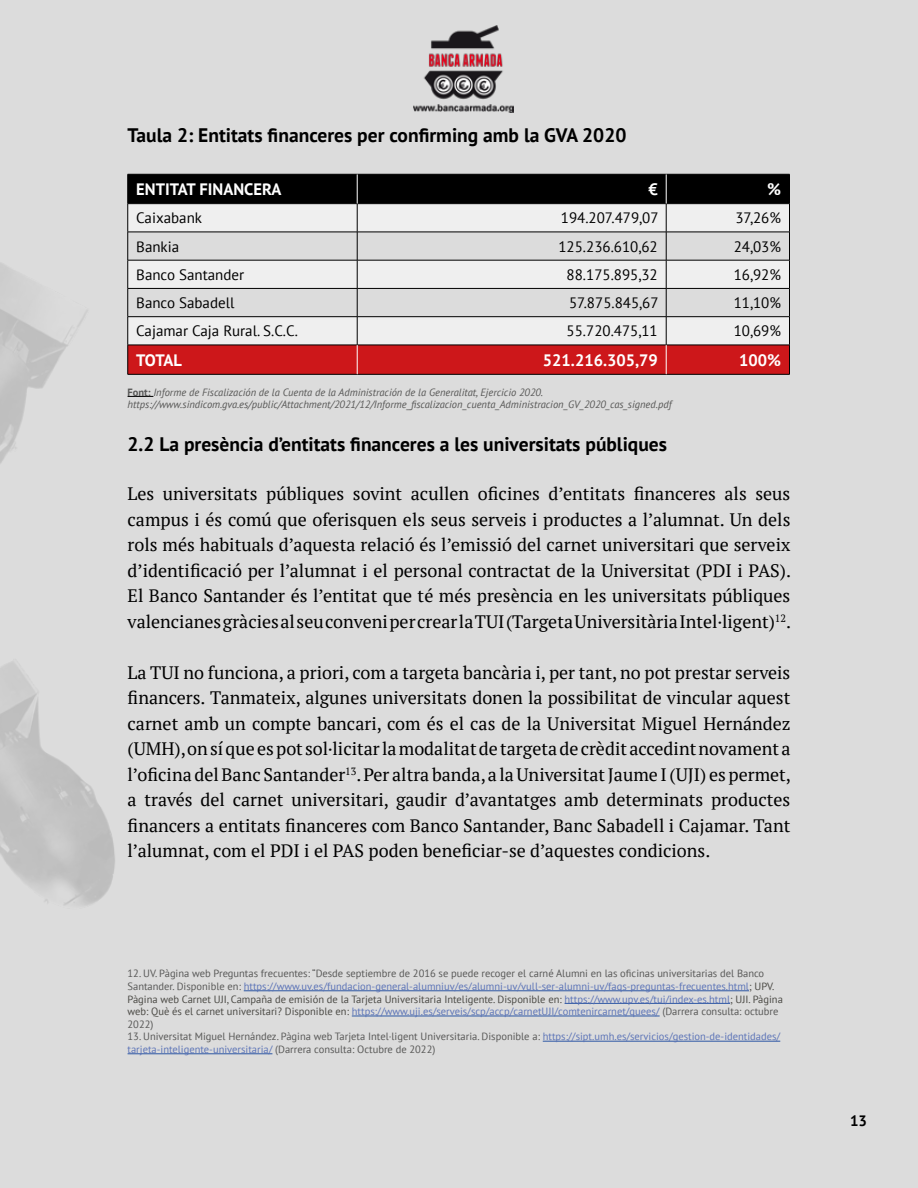
<style>
.page{position:relative;width:918px;height:1188px;background:#fff}
.page>*{position:absolute;margin:0;border:0;box-sizing:border-box;transform-origin:0 0}
.t1{font:700 19.5px "PT Sans";color:#000}
.t2{font:18px/25.5px "PT Serif";color:#000;text-align:justify}
.t3{font:700 16.5px "PT Sans";color:#fff}
.t4{font:15px "PT Sans";color:#000}
.t5{font:700 15px "PT Sans";color:#000}
.t6{font:10.5px/12.6px "PT Sans";color:#5b73b7}
.t7{font:italic 10.5px/12.6px "PT Sans";color:#575756}
.t8{font:10.5px/12.6px "PT Sans";color:#575756}
.s1{font-weight:700;font-style:normal}
.s2{color:#575756}
.s3{color:#494843}
.s4{color:#5b73b7}
</style>
<div class="page">
<div style="left:1px;top:0;width:917px;height:1188px;background:#dcdcdc"></div>
<img style="left:413px;top:26px;width:101px;height:86px">
<img style="left:0;top:163px;width:200px;height:401px">
<img style="left:0;top:564px;width:285px;height:620px">
<svg style="left:128px;top:396px;width:25px;height:1px"></svg>
<hr style="left:128px;top:374px;width:229px;height:1px;background:#000">
<hr style="left:357px;top:374px;width:309px;height:1px;background:#000">
<hr style="left:666px;top:374px;width:124px;height:1px;background:#000">
<svg style="left:127px;top:174px;width:663px;height:200px"></svg>
<hr style="left:244px;top:991px;width:505px;height:1px;background:#2d57a4">
<hr style="left:565px;top:1003px;width:165px;height:1px;background:#2d57a4">
<hr style="left:352px;top:1016px;width:308px;height:1px;background:#2d57a4">
<hr style="left:543px;top:1041px;width:237px;height:1px;background:#2d57a4">
<hr style="left:128px;top:1054px;width:144px;height:1px;background:#2d57a4">
<p class="t1" style="left:128px;top:122px;width:500px">Taula 2: Entitats financeres per confirming amb la GVA 2020</p>
<p class="t3" style="left:136px;top:178px;width:147px">ENTITAT FINANCERA</p>
<p class="t3" style="left:648px;top:178px;width:11px">€</p>
<p class="t3" style="left:767px;top:178px;width:15px">%</p>
<p class="t4" style="left:136px;top:209px;width:67px">Caixabank</p>
<p class="t4" style="left:561px;top:209px;width:99px">194.207.479,07</p>
<p class="t4" style="left:735px;top:209px;width:47px">37,26%</p>
<p class="t4" style="left:136px;top:237px;width:45px">Bankia</p>
<p class="t4" style="left:558px;top:237px;width:101px">125.236.610,62</p>
<p class="t4" style="left:734px;top:237px;width:49px">24,03%</p>
<p class="t4" style="left:136px;top:265px;width:109px">Banco Santander</p>
<p class="t4" style="left:567px;top:265px;width:93px">88.175.895,32</p>
<p class="t4" style="left:734px;top:265px;width:49px">16,92%</p>
<p class="t4" style="left:136px;top:293px;width:100px">Banco Sabadell</p>
<p class="t4" style="left:569px;top:293px;width:91px">57.875.845,67</p>
<p class="t4" style="left:734px;top:293px;width:49px">11,10%</p>
<p class="t4" style="left:136px;top:322px;width:163px">Cajamar Caja Rural. S.C.C.</p>
<p class="t4" style="left:567px;top:322px;width:93px">55.720.475,11</p>
<p class="t4" style="left:734px;top:322px;width:49px">10,69%</p>
<p class="t3" style="left:136px;top:349px;width:47px">TOTAL</p>
<p class="t3" style="left:543px;top:349px;width:116px">521.216.305,79</p>
<p class="t3" style="left:739px;top:349px;width:43px">100%</p>
<p class="t7" style="left:128px;top:385px;width:546px"><span class="s1">Font:</span> Informe de Fiscalización de la Cuenta de la Administración de la Generalitat, Ejercicio 2020. https://www.sindicom.gva.es/public/Attachment/2021/12/Informe_fiscalizacion_cuenta_Administracion_GV_2020_cas_signed.pdf</p>
<p class="t1" style="left:128px;top:432px;width:541px">2.2 La presència d’entitats financeres a les universitats públiques</p>
<p class="t2" style="left:128px;top:481px;width:665px">Les universitats públiques sovint acullen oficines d’entitats financeres als seus campus i és comú que oferisquen els seus serveis i productes a l’alumnat. Un dels rols més habituals d’aquesta relació és l’emissió del carnet universitari que serveix d’identificació per l’alumnat i el personal contractat de la Universitat (PDI i PAS).<br>El Banco Santander és l’entitat que té més presència en les universitats públiques valencianes gràcies al seu conveni per crear la TUI (Targeta Universitària Intel·ligent)<sup>12</sup>.</p>
<p class="t2" style="left:128px;top:660px;width:665px">La TUI no funciona, a priori, com a targeta bancària i, per tant, no pot prestar serveis financers. Tanmateix, algunes universitats donen la possibilitat de vincular aquest carnet amb un compte bancari, com és el cas de la Universitat Miguel Hernández (UMH), on sí que es pot sol·licitar la modalitat de targeta de crèdit accedint novament a l’oficina del Banc Santander<sup>13</sup>. Per altra banda, a la Universitat Jaume I (UJI) es permet, a través del carnet universitari, gaudir d’avantatges amb determinats productes financers a entitats financeres com Banco Santander, Banc Sabadell i Cajamar. Tant l’alumnat, com el PDI i el PAS poden beneficiar-se d’aquestes condicions.</p>
<p class="t6" style="left:128px;top:967px;width:657px"><span class="s2">12. UV. Pàgina web Preguntas frecuentes: “Desde septiembre de 2016 se puede recoger el carné Alumni en las oficinas universitarias del Banco Santander. Disponible en:</span> https://www.uv.es/fundacion-general-alumniuv/es/alumni-uv/vull-ser-alumni-uv/faqs-preguntas-frecuentes.html<span class="s3">; UPV.<br>Pàgina web Carnet UJI, Campaña de emisión de la Tarjeta Universitaria Inteligente. Disponible en:</span> https://www.upv.es/tui/index-es.html<span class="s3">; UJI. Pàgina web: Què és el carnet universitari? Disponible en:</span> https://www.uji.es/serveis/scp/accp/carnetUJI/comtenircarnet/quees/ <span class="s2">(Darrera consulta: octubre 2022)</span></p>
<p class="t8" style="left:128px;top:1030px;width:654px">13. Universitat Miguel Hernández. Pàgina web Tarjeta Intel·ligent Universitaria. Disponible a: <span class="s4">https://sipt.umh.es/servicios/gestion-de-identidades/ tarjeta-inteligente-universitaria/</span> (Darrera consulta: Octubre de 2022)</p>
<p class="t5" style="left:850px;top:1111px;width:19px">13</p>
</div>
